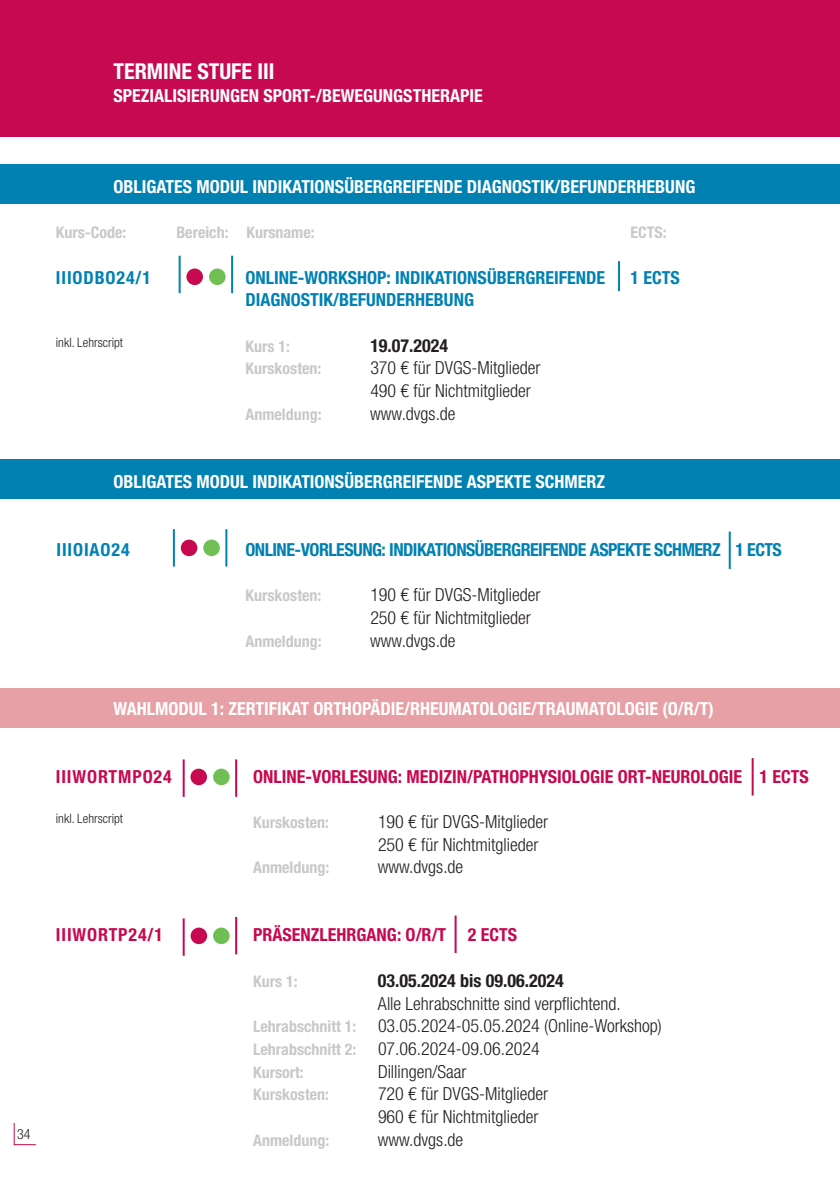
<style>
.page{position:relative;width:840px;height:1191px;background:#fff}
.page>*{position:absolute;margin:0;border:0;box-sizing:border-box;transform-origin:0 0}
.t1{font:700 condensed 22px "Helvetica Neue LT Std";color:#fff}
.t2{font:300 condensed 18px/22.6px "Helvetica Neue LT Std";color:#231f20}
.t3{font:700 condensed 18px "Helvetica Neue LT Std";color:#fff}
.t4{font:700 condensed 18px "Helvetica Neue LT Std";color:#c7094f}
.t5{font:700 condensed 18px/22.6px "Helvetica Neue LT Std";color:#0081b2}
.t6{font:700 condensed 18px "Helvetica Neue LT Std";letter-spacing:-.03em;color:#0081b2}
.t7{font:700 condensed 18px "Helvetica Neue LT Std";color:#231f20}
.t8{font:700 condensed 18px "Helvetica Neue LT Std";letter-spacing:.05em;color:#c7094f}
.t9{font:700 condensed 18px "Helvetica Neue LT Std";letter-spacing:.05em;color:#0081b2}
.t10{font:700 condensed 16px "Helvetica Neue LT Std";color:#c7c8ca}
.t11{font:300 condensed 14px "Helvetica Neue LT Std";color:#231f20}
.t12{font:300 condensed 13px "Helvetica Neue LT Std";color:#231f20}
.s1{font-weight:700;font-size:16px;color:#c7c8ca}
</style>
<div class="page">
<div style="left:0;top:0;width:839px;height:136px;background:#c7094f"></div>
<div style="left:181px;top:539px;width:16px;height:17px;background:#c7094f;border-radius:50%"></div>
<div style="left:203px;top:539px;width:17px;height:17px;background:#6fbf54;border-radius:50%"></div>
<hr style="left:225px;top:529px;width:2px;height:37px;background:#0081b2">
<hr style="left:173px;top:529px;width:2px;height:37px;background:#0081b2">
<hr style="left:728px;top:531px;width:2px;height:38px;background:#0081b2">
<div style="left:209px;top:268px;width:16px;height:17px;background:#6fbf54;border-radius:50%"></div>
<div style="left:186px;top:268px;width:17px;height:17px;background:#c7094f;border-radius:50%"></div>
<hr style="left:231px;top:256px;width:2px;height:37px;background:#0081b2">
<hr style="left:178px;top:256px;width:2px;height:37px;background:#0081b2">
<hr style="left:617px;top:261px;width:2px;height:30px;background:#0081b2">
<div style="left:213px;top:927px;width:16px;height:17px;background:#6fbf54;border-radius:50%"></div>
<div style="left:190px;top:927px;width:17px;height:17px;background:#c7094f;border-radius:50%"></div>
<hr style="left:235px;top:917px;width:2px;height:37px;background:#c7094f">
<hr style="left:182px;top:918px;width:2px;height:37px;background:#c7094f">
<hr style="left:454px;top:915px;width:2px;height:38px;background:#c7094f">
<hr style="left:235px;top:759px;width:2px;height:38px;background:#c7094f">
<div style="left:213px;top:768px;width:16px;height:17px;background:#6fbf54;border-radius:50%"></div>
<div style="left:190px;top:768px;width:17px;height:17px;background:#c7094f;border-radius:50%"></div>
<hr style="left:182px;top:759px;width:2px;height:38px;background:#c7094f">
<hr style="left:751px;top:758px;width:2px;height:37px;background:#c7094f">
<div style="left:0;top:688px;width:839px;height:40px;background:#e7a0a5"></div>
<div style="left:0;top:164px;width:839px;height:40px;background:#0081b2"></div>
<div style="left:0;top:459px;width:839px;height:40px;background:#0081b2"></div>
<svg style="left:13px;top:1123px;width:23px;height:22px"></svg>
<p class="t1" style="left:113px;top:58px;width:162px">TERMINE STUFE III</p>
<p class="t3" style="left:113px;top:85px;width:370px">SPEZIALISIERUNGEN SPORT-/BEWEGUNGSTHERAPIE</p>
<p class="t11" style="left:17px;top:1125px;width:15px">34</p>
<p class="t3" style="left:113px;top:175px;width:583px">OBLIGATES MODUL INDIKATIONSÜBERGREIFENDE DIAGNOSTIK/BEFUNDERHEBUNG</p>
<p class="t10" style="left:56px;top:223px;width:72px">Kurs-Code:</p>
<p class="t9" style="left:56px;top:266px;width:97px">IIIODBO24/1</p>
<p class="t12" style="left:56px;top:335px;width:69px">inkl. Lehrscript</p>
<p class="t10" style="left:176px;top:223px;width:140px">Bereich: Kursname:</p>
<p class="t10" style="left:630px;top:223px;width:38px">ECTS:</p>
<p class="t5" style="left:245px;top:266px;width:361px">ONLINE-WORKSHOP: INDIKATIONSÜBERGREIFENDE<br>DIAGNOSTIK/BEFUNDERHEBUNG</p>
<p class="t10" style="left:245px;top:336px;width:46px">Kurs 1:</p>
<p class="t7" style="left:370px;top:334px;width:79px">19.07.2024</p>
<p class="t10" style="left:245px;top:359px;width:77px">Kurskosten:</p>
<p class="t2" style="left:370px;top:356px;width:172px">370 € für DVGS-Mitglieder<br>490 € für Nichtmitglieder</p>
<p class="t10" style="left:245px;top:404px;width:78px">Anmeldung:</p>
<p class="t2" style="left:370px;top:402px;width:87px">www.dvgs.de</p>
<p class="t5" style="left:630px;top:266px;width:51px">1 ECTS</p>
<p class="t3" style="left:113px;top:470px;width:493px">OBLIGATES MODUL INDIKATIONSÜBERGREIFENDE ASPEKTE SCHMERZ</p>
<p class="t9" style="left:56px;top:538px;width:75px">IIIOIAO24</p>
<p class="t6" style="left:245px;top:538px;width:537px">ONLINE-VORLESUNG: INDIKATIONSÜBERGREIFENDE ASPEKTE SCHMERZ 1 ECTS</p>
<p class="t10" style="left:245px;top:586px;width:77px">Kurskosten:</p>
<p class="t2" style="left:370px;top:583px;width:172px">190 € für DVGS-Mitglieder<br>250 € für Nichtmitglieder</p>
<p class="t10" style="left:245px;top:631px;width:78px">Anmeldung:</p>
<p class="t2" style="left:370px;top:629px;width:87px">www.dvgs.de</p>
<p class="t3" style="left:113px;top:697px;width:601px">WAHLMODUL 1: ZERTIFIKAT ORTHOPÄDIE/RHEUMATOLOGIE/TRAUMATOLOGIE (O/R/T)</p>
<p class="t8" style="left:56px;top:765px;width:117px">IIIWORTMPO24</p>
<p class="t12" style="left:56px;top:811px;width:69px">inkl. Lehrscript</p>
<p class="t8" style="left:56px;top:924px;width:109px">IIIWORTP24/1</p>
<p class="t4" style="left:253px;top:765px;width:557px">ONLINE-VORLESUNG: MEDIZIN/PATHOPHYSIOLOGIE ORT-NEUROLOGIE 1 ECTS</p>
<p class="t10" style="left:253px;top:812px;width:77px">Kurskosten:</p>
<p class="t2" style="left:378px;top:810px;width:172px">190 € für DVGS-Mitglieder<br>250 € für Nichtmitglieder</p>
<p class="t10" style="left:253px;top:858px;width:78px">Anmeldung:</p>
<p class="t2" style="left:378px;top:855px;width:87px">www.dvgs.de</p>
<p class="t4" style="left:253px;top:924px;width:265px">PRÄSENZLEHRGANG: O/R/T 2 ECTS</p>
<p class="t10" style="left:253px;top:971px;width:46px">Kurs 1:</p>
<p class="t7" style="left:378px;top:969px;width:187px">03.05.2024 bis 09.06.2024</p>
<p class="t2" style="left:253px;top:991px;width:410px;text-indent:125px">Alle Lehrabschnitte sind verpflichtend.<br><span class="s1">Lehrabschnitt 1:</span> 03.05.2024-05.05.2024 (Online-Workshop)<br><span class="s1">Lehrabschnitt 2:</span> 07.06.2024-09.06.2024</p>
<p class="t10" style="left:253px;top:1062px;width:52px">Kursort:</p>
<p class="t2" style="left:378px;top:1059px;width:90px">Dillingen/Saar</p>
<p class="t10" style="left:253px;top:1085px;width:77px">Kurskosten:</p>
<p class="t2" style="left:378px;top:1082px;width:172px">720 € für DVGS-Mitglieder<br>960 € für Nichtmitglieder</p>
<p class="t10" style="left:253px;top:1130px;width:78px">Anmeldung:</p>
<p class="t2" style="left:378px;top:1127px;width:87px">www.dvgs.de</p>
</div>
